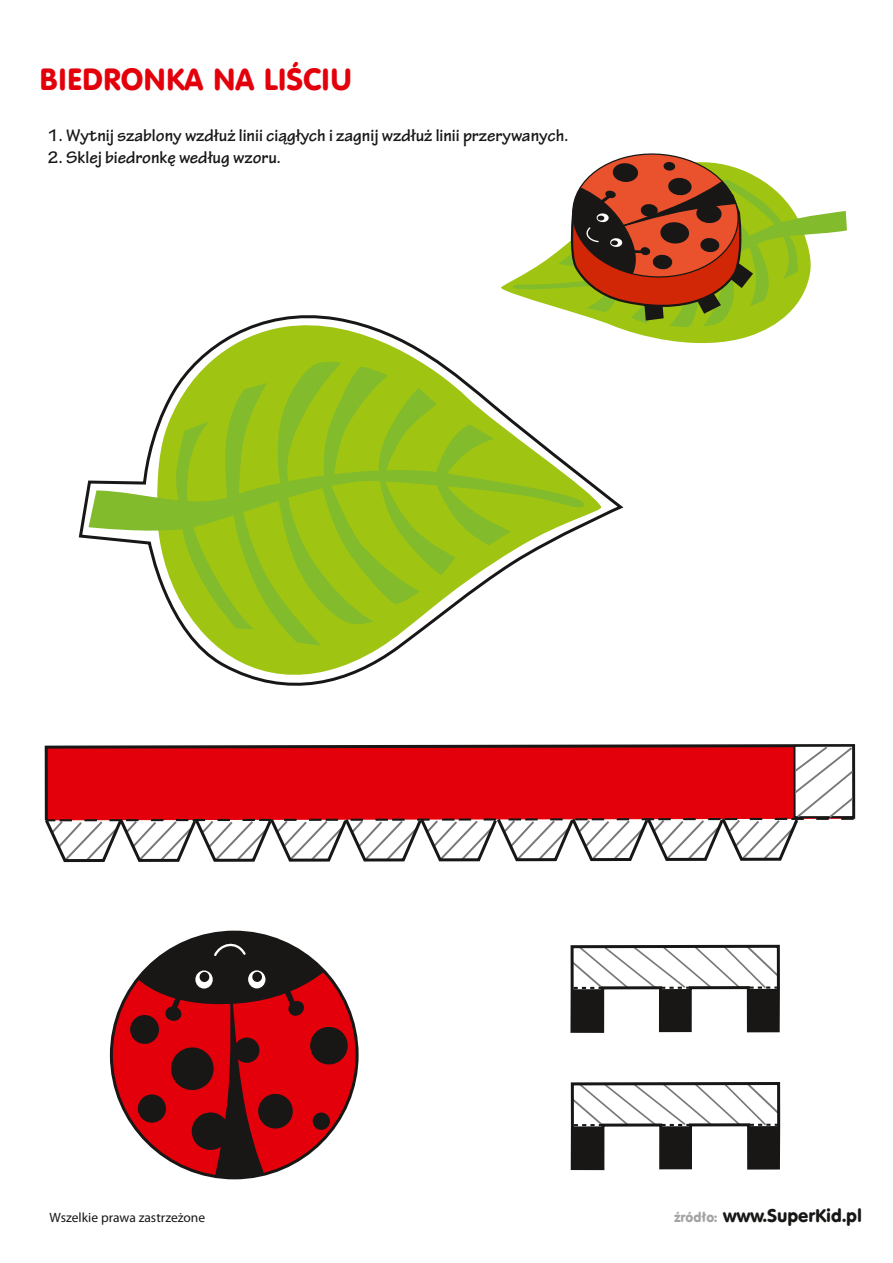
<style>
.page{position:relative;width:893px;height:1263px;background:#fff}
.page>*{position:absolute;margin:0;border:0;box-sizing:border-box;transform-origin:0 0}
.t1{font:30px "VAG Rounded EU";color:#e3000b}
.t2{font:700 18px "Tekton Pro";color:#181716}
.t3{font:18px "VAG Rounded EU";color:#181716}
.t4{font:13.5px "Myriad Pro";color:#181716}
.s1{font-size:13.5px;color:#a2a3a3}
</style>
<div class="page">
<svg style="left:501px;top:281px;width:267px;height:63px;fill:#9fc513"></svg>
<svg style="left:197px;top:314px;width:406px;height:372px"></svg>
<svg style="left:89px;top:360px;width:495px;height:286px"></svg>
<svg style="left:397px;top:744px;width:459px;height:1px"></svg>
<svg style="left:44px;top:745px;width:812px;height:118px"></svg>
<svg style="left:111px;top:932px;width:246px;height:246px;background:#c0030c"></svg>
<div style="left:310px;top:1027px;width:38px;height:37px;background:#181716;border-radius:50%"></div>
<svg style="left:126px;top:932px;width:215px;height:246px"></svg>
<svg style="left:512px;top:153px;width:335px;height:175px"></svg>
<svg style="left:570px;top:944px;width:210px;height:89px"></svg>
<svg style="left:570px;top:1082px;width:211px;height:89px"></svg>
<h1 class="t1" style="left:40px;top:61px;width:314px">BIEDRONKA NA LIŚCIU</h1>
<p class="t2" style="left:47px;top:125px;width:523px">1. Wytnij szablony wzdłuż linii ciągłych i zagnij wzdłuż linii przerywanych.</p>
<p class="t2" style="left:47px;top:147px;width:235px">2. Sklej biedronkę według wzoru.</p>
<p class="t4" style="left:50px;top:1209px;width:157px">Wszelkie prawa zastrzeżone</p>
<p class="t3" style="left:674px;top:1204px;width:189px"><span class="s1">źródło:</span> www.SuperKid.pl</p>
</div>
